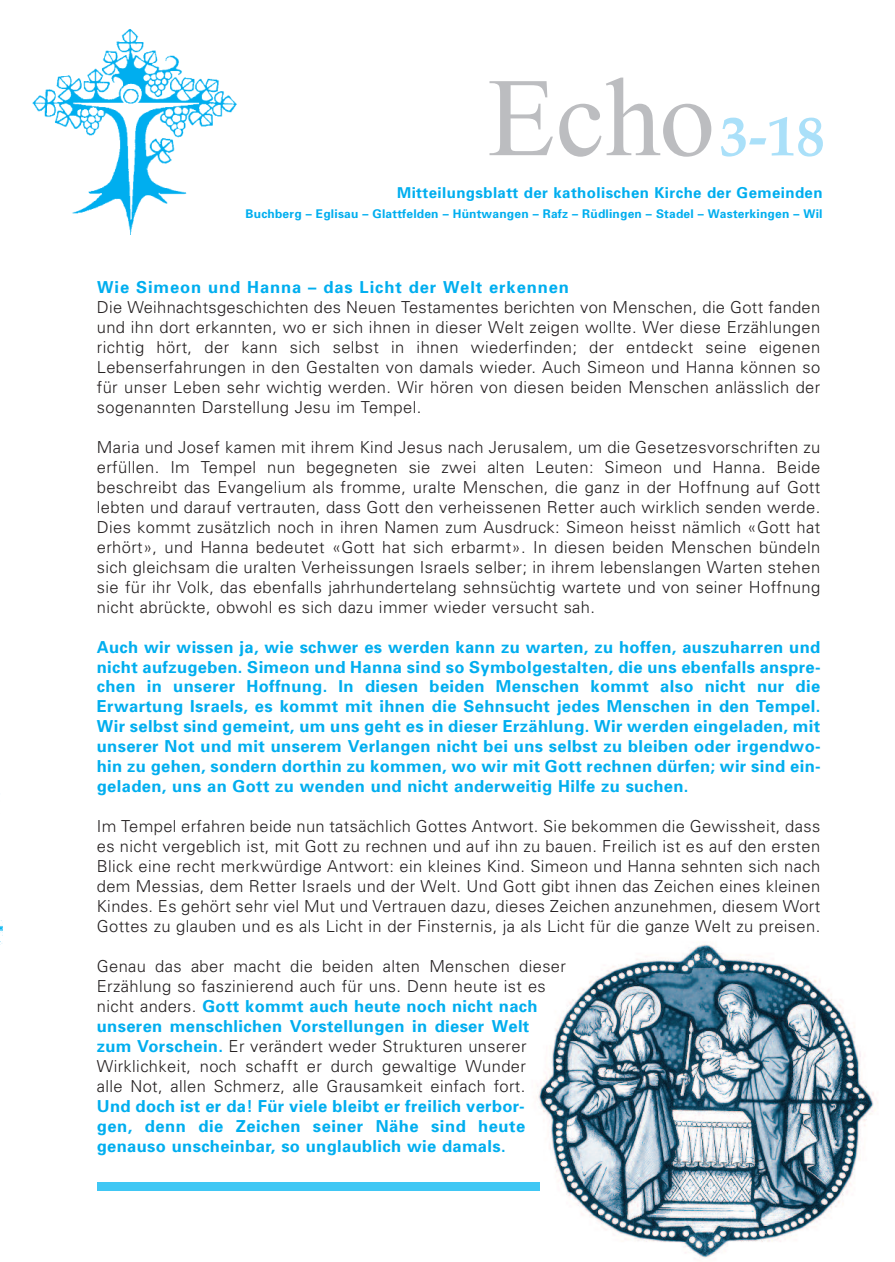
<style>
.page{position:relative;width:895px;height:1262px;background:#fff}
.page>*{position:absolute;margin:0;border:0;box-sizing:border-box;transform-origin:0 0}
.t1{font:111.75px "Times New Roman";color:#bcbdc0}
.t2{font:300 16.5px/20px "Univers";letter-spacing:.02em;color:#231f20;text-align:justify}
.t3{font:700 16.5px/20px "Univers";letter-spacing:.02em;color:#00aeef;text-align:justify}
.t4{font:700 16.5px "Univers";letter-spacing:.055em;color:#00aeef}
.t5{font:700 15px "Univers";letter-spacing:.03em;color:#00aeef}
.t6{font:700 12px "Univers";letter-spacing:.015em;color:#00aeef}
.s1{font-family:"Palatino";font-weight:700;font-size:57.45px;color:#aae0f9}
.s2{font-weight:700;color:#00aeef}
</style>
<div class="page">
<img style="left:520px;top:944px;width:358px;height:314px">
<img style="left:32px;top:29px;width:205px;height:205px">
<img style="left:0;top:920px;width:2px;height:24px">
<div style="left:97px;top:1182px;width:443px;height:8px;background:#40c7f4"></div>
<h1 class="t1" style="left:487px;top:51px;width:339px">Echo<span class="s1">3-18</span></h1>
<p class="t5" style="left:397px;top:187px;width:427px">Mitteilungsblatt der katholischen Kirche der Gemeinden</p>
<p class="t6" style="left:245px;top:210px;width:578px">Buchberg – Eglisau – Glattfelden – Hüntwangen – Rafz – Rüdlingen – Stadel – Wasterkingen – Wil</p>
<p class="t4" style="left:97px;top:281px;width:473px">Wie Simeon und Hanna – das Licht der Welt erkennen</p>
<p class="t2" style="left:97px;top:299px;width:724px">Die Weihnachtsgeschichten des Neuen Testamentes berichten von Menschen, die Gott fanden und ihn dort erkannten, wo er sich ihnen in dieser Welt zeigen wollte. Wer diese Erzählungen richtig hört, der kann sich selbst in ihnen wiederfinden; der entdeckt seine eigenen Lebenserfahrungen in den Gestalten von damals wieder. Auch Simeon und Hanna können so für unser Leben sehr wichtig werden. Wir hören von diesen beiden Menschen anlässlich der sogenannten Darstellung Jesu im Tempel.</p>
<p class="t2" style="left:97px;top:438px;width:724px">Maria und Josef kamen mit ihrem Kind Jesus nach Jerusalem, um die Gesetzesvorschriften zu erfüllen. Im Tempel nun begegneten sie zwei alten Leuten: Simeon und Hanna. Beide beschreibt das Evangelium als fromme, uralte Menschen, die ganz in der Hoffnung auf Gott lebten und darauf vertrauten, dass Gott den verheissenen Retter auch wirklich senden werde.<br>Dies kommt zusätzlich noch in ihren Namen zum Ausdruck: Simeon heisst nämlich «Gott hat erhört», und Hanna bedeutet «Gott hat sich erbarmt». In diesen beiden Menschen bündeln sich gleichsam die uralten Verheissungen Israels selber; in ihrem lebenslangen Warten stehen sie für ihr Volk, das ebenfalls jahrhundertelang sehnsüchtig wartete und von seiner Hoffnung nicht abrückte, obwohl es sich dazu immer wieder versucht sah.</p>
<p class="t3" style="left:97px;top:638px;width:725px">Auch wir wissen ja, wie schwer es werden kann zu warten, zu hoffen, auszuharren und nicht aufzugeben. Simeon und Hanna sind so Symbolgestalten, die uns ebenfalls anspre&shy;chen in unserer Hoffnung. In diesen beiden Menschen kommt also nicht nur die Erwartung Israels, es kommt mit ihnen die Sehnsucht jedes Menschen in den Tempel.<br>Wir selbst sind gemeint, um uns geht es in dieser Erzählung. Wir werden eingeladen, mit unserer Not und mit unserem Verlangen nicht bei uns selbst zu bleiben oder irgendwo&shy;hin zu gehen, sondern dorthin zu kommen, wo wir mit Gott rechnen dürfen; wir sind ein&shy;geladen, uns an Gott zu wenden und nicht anderweitig Hilfe zu suchen.</p>
<p class="t2" style="left:97px;top:817px;width:724px">Im Tempel erfahren beide nun tatsächlich Gottes Antwort. Sie bekommen die Gewissheit, dass es nicht vergeblich ist, mit Gott zu rechnen und auf ihn zu bauen. Freilich ist es auf den ersten Blick eine recht merkwürdige Antwort: ein kleines Kind. Simeon und Hanna sehnten sich nach dem Messias, dem Retter Israels und der Welt. Und Gott gibt ihnen das Zeichen eines kleinen Kindes. Es gehört sehr viel Mut und Vertrauen dazu, dieses Zeichen anzunehmen, diesem Wort Gottes zu glauben und es als Licht in der Finsternis, ja als Licht für die ganze Welt zu preisen.</p>
<p class="t2" style="left:97px;top:957px;width:470px;text-align:left">Genau das aber macht die beiden alten Menschen dieser Erzählung so faszinierend auch für uns. Denn heute ist es nicht anders. <span class="s2">Gott kommt auch heute noch nicht nach unseren menschlichen Vorstellungen in dieser Welt zum Vorschein.</span> Er verändert weder Strukturen unserer Wirklichkeit, noch schafft er durch gewaltige Wunder<br>alle Not, allen Schmerz, alle Grausamkeit einfach fort.</p>
<p class="t3" style="left:97px;top:1097px;width:430px">Und doch ist er da! Für viele bleibt er freilich verbor&shy;gen, denn die Zeichen seiner Nähe sind heute genauso unscheinbar, so unglaublich wie damals.</p>
</div>
